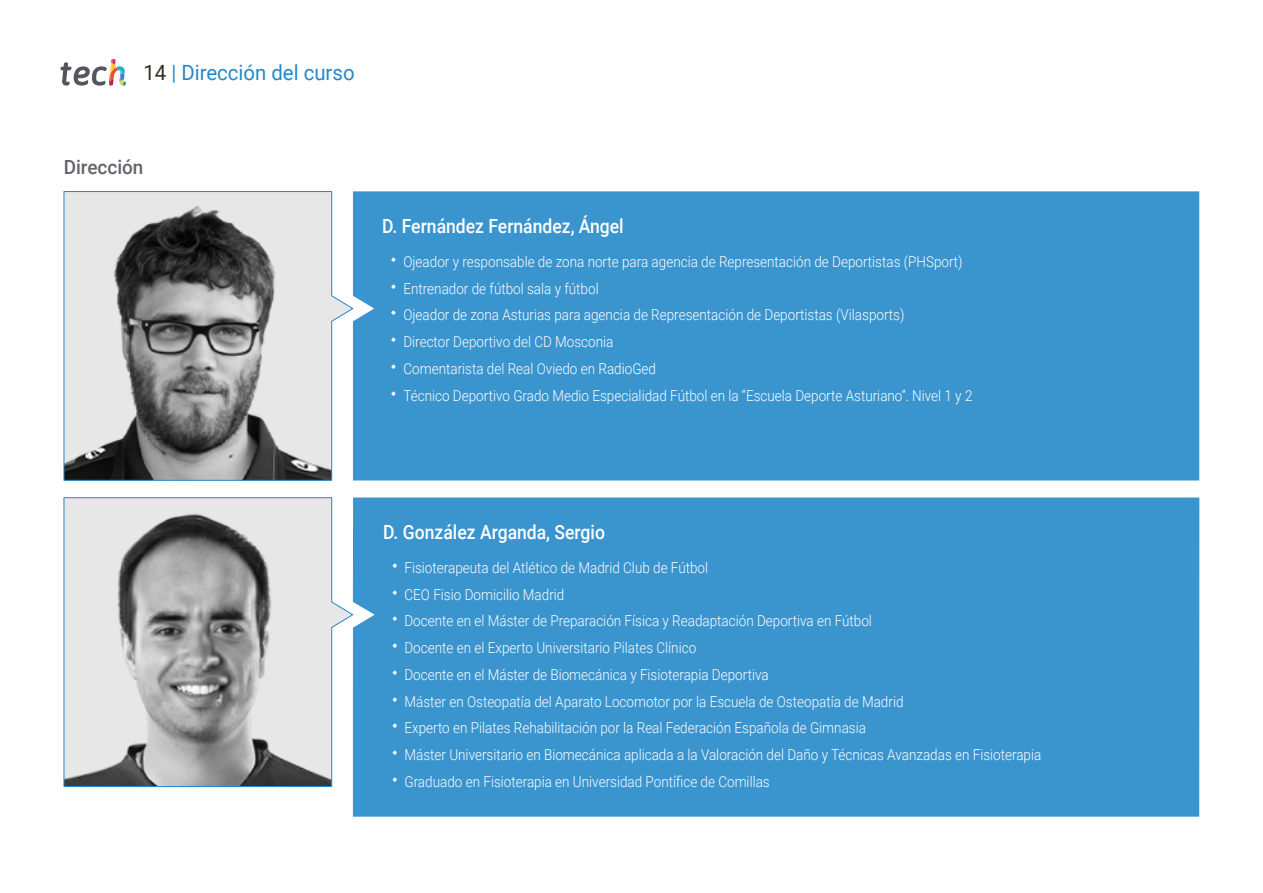
<style>
.page{position:relative;width:1263px;height:893px;background:#fff}
.page>*{position:absolute;margin:0;border:0;box-sizing:border-box;transform-origin:0 0}
.t1{font:21px "Roboto";color:#2488c9}
.t2{font:500 19.5px "Roboto";color:#fff;scale:.9 1}
.t3{font:500 19.5px "Roboto";color:#61646a}
.t4{font:300 15px/26.7px "Roboto";color:#fff;scale:.9 1}
.s1{color:#312e20}
</style>
<div class="page">
<svg style="left:61px;top:59px;width:65px;height:27px"></svg>
<div style="left:353px;top:191px;width:846px;height:289px;background:#3a94ce"></div>
<svg style="left:64px;top:191px;width:289px;height:290px"></svg>
<svg style="left:64px;top:497px;width:289px;height:290px"></svg>
<div style="left:353px;top:497px;width:846px;height:320px;background:#3a94ce"></div>
<svg style="left:392px;top:257px;width:4px;height:5px"></svg>
<svg style="left:392px;top:284px;width:4px;height:5px"></svg>
<svg style="left:392px;top:310px;width:4px;height:5px"></svg>
<svg style="left:392px;top:337px;width:4px;height:5px"></svg>
<svg style="left:392px;top:364px;width:4px;height:5px"></svg>
<svg style="left:392px;top:391px;width:4px;height:5px"></svg>
<svg style="left:393px;top:563px;width:4px;height:5px"></svg>
<svg style="left:393px;top:590px;width:4px;height:5px"></svg>
<svg style="left:393px;top:616px;width:4px;height:5px"></svg>
<svg style="left:393px;top:643px;width:4px;height:5px"></svg>
<svg style="left:393px;top:670px;width:4px;height:5px"></svg>
<svg style="left:393px;top:697px;width:4px;height:5px"></svg>
<svg style="left:393px;top:723px;width:4px;height:5px"></svg>
<svg style="left:393px;top:750px;width:4px;height:5px"></svg>
<svg style="left:393px;top:777px;width:4px;height:5px"></svg>
<h1 class="t1" style="left:144px;top:57px;width:213px"><span class="s1">14</span> | Dirección del curso</h1>
<h2 class="t3" style="left:64px;top:154px;width:81px">Dirección</h2>
<h2 class="t2" style="left:382px;top:212px;width:270px">D. Fernández Fernández, Ángel</h2>
<p class="t4" style="left:403px;top:247px;width:634px">Ojeador y responsable de zona norte para agencia de Representación de Deportistas (PHSport)<br>Entrenador de fútbol sala y fútbol<br>Ojeador de zona Asturias para agencia de Representación de Deportistas (Vilasports)<br>Director Deportivo del CD Mosconia<br>Comentarista del Real Oviedo en RadioGed<br>Técnico Deportivo Grado Medio Especialidad Fútbol en la “Escuela Deporte Asturiano”. Nivel 1 y 2</p>
<h2 class="t2" style="left:383px;top:518px;width:248px">D. González Arganda, Sergio</h2>
<p class="t4" style="left:404px;top:554px;width:709px">Fisioterapeuta del Atlético de Madrid Club de Fútbol<br>CEO Fisio Domicilio Madrid<br>Docente en el Máster de Preparación Física y Readaptación Deportiva en Fútbol<br>Docente en el Experto Universitario Pilates Clínico<br>Docente en el Máster de Biomecánica y Fisioterapia Deportiva<br>Máster en Osteopatía del Aparato Locomotor por la Escuela de Osteopatía de Madrid<br>Experto en Pilates Rehabilitación por la Real Federación Española de Gimnasia<br>Máster Universitario en Biomecánica aplicada a la Valoración del Daño y Técnicas Avanzadas en Fisioterapia Graduado en Fisioterapia en Universidad Pontífice de Comillas</p>
</div>
